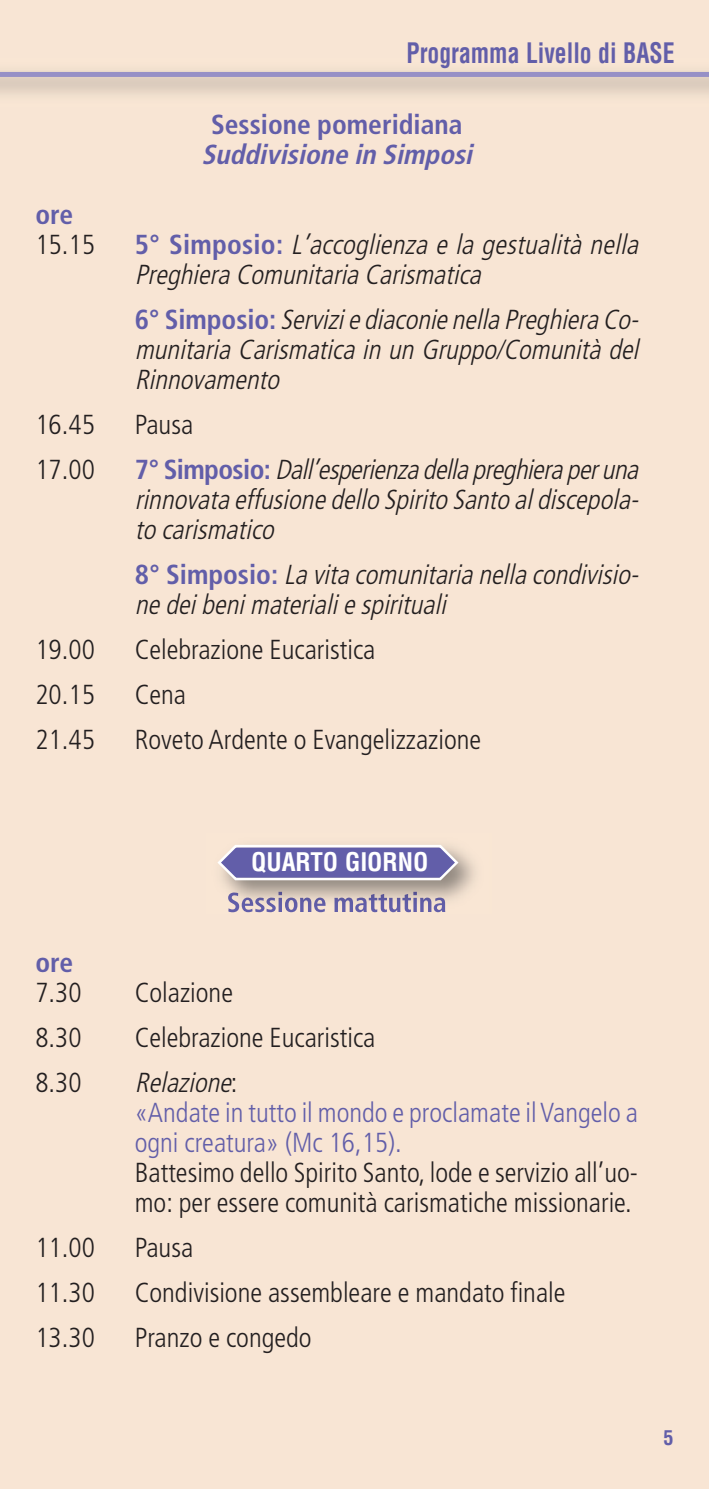
<style>
.page{position:relative;width:709px;height:1489px;background:#fff}
.page>*{position:absolute;margin:0;border:0;box-sizing:border-box;transform-origin:0 0}
.t1{font:italic 300 condensed 27.5px/30px "Frutiger";color:#231f20}
.t2{font:300 condensed 27.5px/30px "Frutiger";color:#231f20}
.t3{font:300 condensed 27.5px/30px "Frutiger";color:#625ea9}
.t4{font:700 condensed 27.5px "Frutiger";color:#625ea9}
.t5{font:700 condensed 27.5px "Helvetica";color:#625ea9;scale:.86 1}
.t6{font:italic 700 condensed 27.5px "Frutiger";color:#625ea9}
.t7{font:700 condensed 25px "Helvetica";color:#fff}
.t8{font:700 condensed 20px "Helvetica";color:#625ea9}
.s1{font-weight:700;font-style:normal;color:#625ea9}
.s2{font-style:italic;color:#231f20}
.s3{color:#231f20}
</style>
<div class="page">
<div style="left:0;top:0;width:709px;height:1488px;background:#f8e5d4"></div>
<div style="left:0;top:72px;width:709px;height:5px;background:#9690c6"></div>
<img style="left:223px;top:850px;width:252px;height:63px">
<img style="left:228px;top:891px;width:172px;height:21px">
<svg style="left:217px;top:845px;width:241px;height:35px;background:#817cb6"></svg>
<p class="t5" style="left:406px;top:38px;width:313px">Programma Livello di BASE</p>
<p class="t4" style="left:211px;top:113px;width:253px">Sessione pomeridiana</p>
<p class="t6" style="left:201px;top:143px;width:278px">Suddivisione in Simposi</p>
<p class="t4" style="left:35px;top:203px;width:39px">ore</p>
<p class="t2" style="left:35px;top:232px;width:61px">15.15</p>
<p class="t1" style="left:135px;top:232px;width:510px"><span class="s1">5 ° S i m p o s i o :</span> L’accoglienza e la gestualità nella<br>Preghiera Comunitaria Carismatica</p>
<p class="t1" style="left:135px;top:307px;width:510px;text-align:justify"><span class="s1">6 ° S i m p o s i o :</span> Servizi e diaconie nella Preghiera Co&shy;munitaria Carismatica in un Gruppo/Comunità del Rinnovamento</p>
<p class="t2" style="left:35px;top:412px;width:61px">16.45</p>
<p class="t2" style="left:135px;top:412px;width:60px">Pausa</p>
<p class="t2" style="left:35px;top:457px;width:61px">17.00</p>
<p class="t1" style="left:135px;top:457px;width:510px;text-align:justify"><span class="s1">7 ° S i m p o s i o :</span> Dall’esperienza della preghiera per una rinnovata effusione dello Spirito Santo al discepola&shy;to carismatico</p>
<p class="t1" style="left:135px;top:562px;width:510px"><span class="s1">8 ° S i m p o s i o :</span> La vita comunitaria nella condivisio&shy;ne dei beni materiali e spirituali</p>
<p class="t2" style="left:35px;top:637px;width:61px">19.00</p>
<p class="t2" style="left:135px;top:637px;width:242px">Celebrazione Eucaristica</p>
<p class="t2" style="left:35px;top:682px;width:61px">20.15</p>
<p class="t2" style="left:135px;top:682px;width:53px">Cena</p>
<p class="t2" style="left:35px;top:727px;width:61px">21.45</p>
<p class="t2" style="left:135px;top:727px;width:348px">Roveto Ardente o Evangelizzazione</p>
<p class="t7" style="left:251px;top:847px;width:179px">QUARTO GIORNO</p>
<p class="t4" style="left:35px;top:951px;width:39px">ore</p>
<p class="t2" style="left:35px;top:979px;width:48px">7.30</p>
<p class="t2" style="left:135px;top:979px;width:100px">Colazione</p>
<p class="t2" style="left:35px;top:1024px;width:48px">8.30</p>
<p class="t2" style="left:135px;top:1024px;width:242px">Celebrazione Eucaristica</p>
<p class="t2" style="left:35px;top:1069px;width:48px">8.30</p>
<p class="t3" style="left:135px;top:1069px;width:505px"><span class="s2">Relazione</span><span class="s3">:<br></span>«Andate in tutto il mondo e proclamate ilVangelo a ogni creatura» (Mc 16,15).</p>
<p class="t2" style="left:135px;top:1159px;width:505px">Battesimo dello Spirito Santo, lode e servizio all’uo&shy;mo: per essere comunità carismatiche missionarie.</p>
<p class="t2" style="left:35px;top:1234px;width:61px">11.00</p>
<p class="t2" style="left:135px;top:1234px;width:60px">Pausa</p>
<p class="t2" style="left:35px;top:1279px;width:61px">11.30</p>
<p class="t2" style="left:135px;top:1279px;width:432px">Condivisione assembleare e mandato finale</p>
<p class="t2" style="left:35px;top:1324px;width:61px">13.30</p>
<p class="t2" style="left:135px;top:1324px;width:178px">Pranzo e congedo</p>
<p class="t8" style="left:663px;top:1426px;width:11px">5</p>
</div>
